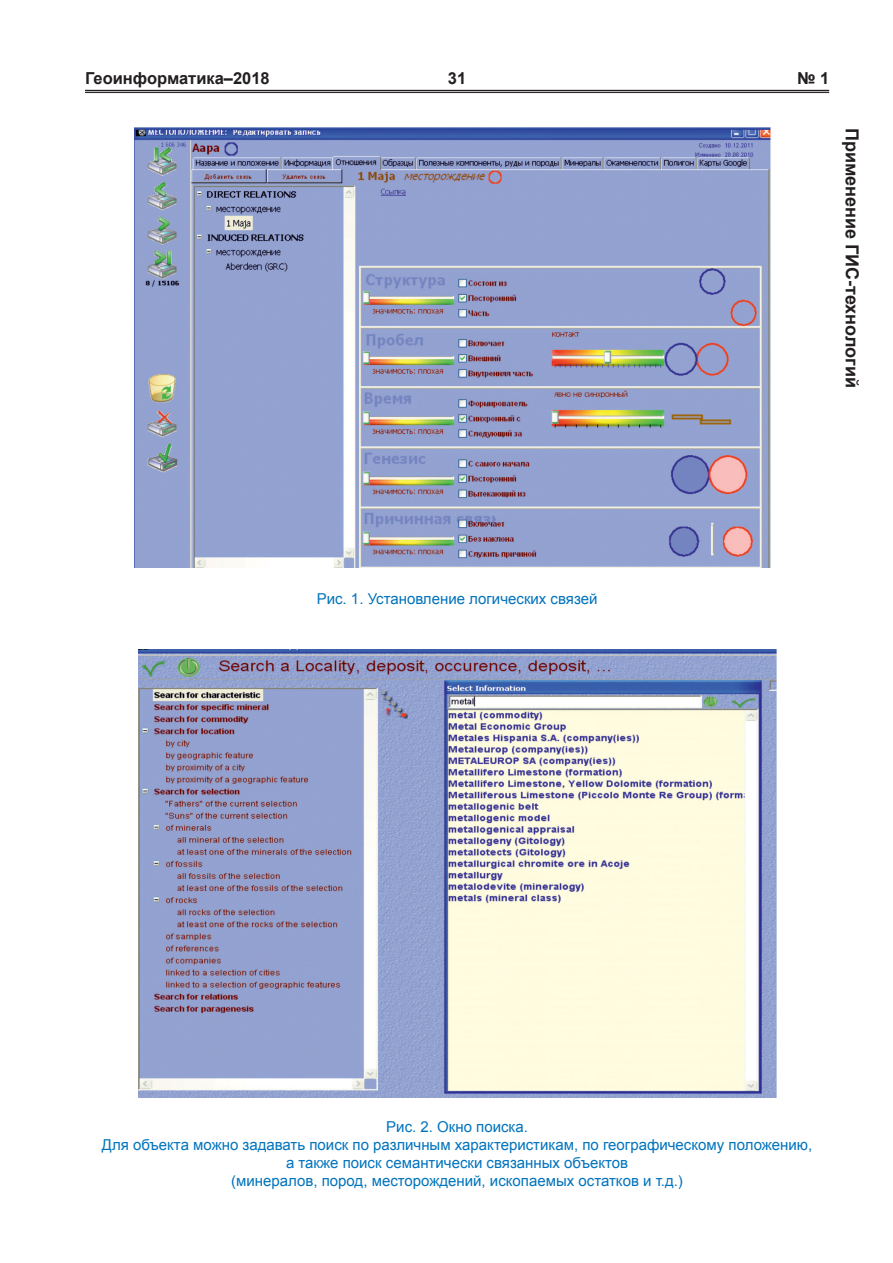
<style>
.page{position:relative;width:893px;height:1263px;background:#fff}
.page>*{position:absolute;margin:0;border:0;box-sizing:border-box;transform-origin:0 0}
.t1{font:700 18px "Arial";color:#231f20}
.t2{font:700 16.5px "Arial";color:#231f20}
.t3{font:15px/18px "Arial";color:#0073bd;text-align:center}
</style>
<div class="page">
<hr style="left:85px;top:90px;width:744px;height:1px;background:#231f20">
<hr style="left:85px;top:92px;width:744px;height:1px;background:#231f20">
<img style="left:134px;top:128px;width:637px;height:439px">
<img style="left:138px;top:649px;width:638px;height:448px">
<p class="t2" style="left:85px;top:68px;width:186px">Геоинформатика–2018</p>
<p class="t2" style="left:448px;top:68px;width:20px">31</p>
<p class="t2" style="left:797px;top:68px;width:34px">№ 1</p>
<p class="t1" style="left:864px;top:128px;width:262px;rotate:90deg">Применение ГИС-технологий</p>
<p class="t3" style="left:317px;top:590px;width:282px">Рис. 1. Установление логических связей</p>
<p class="t3" style="left:102px;top:1117px;width:712px">Рис. 2. Окно поиска.<br>Для объекта можно задавать поиск по различным характеристикам, по географическому положению, а также поиск семантически связанных объектов<br>(минералов, пород, месторождений, ископаемых остатков и т.д.)</p>
</div>
